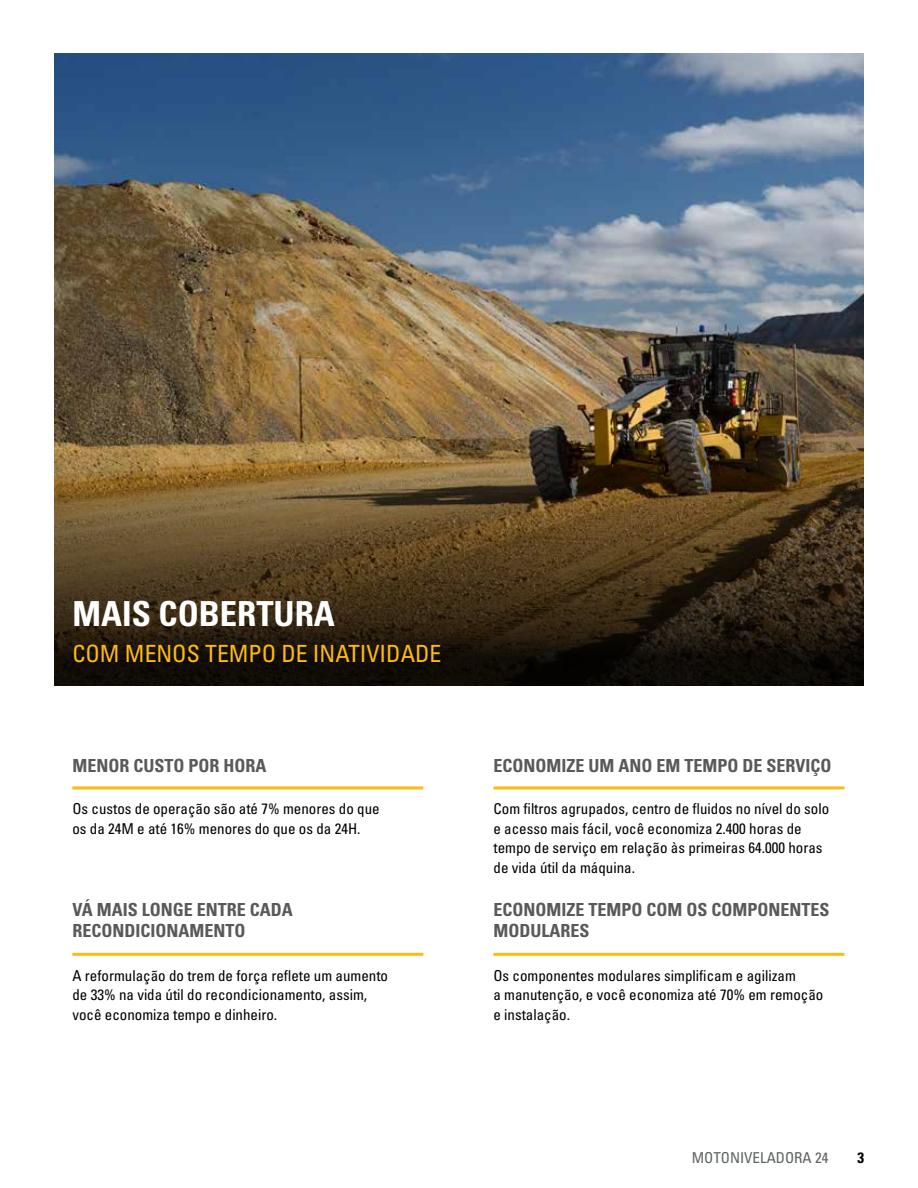
<style>
.page{position:relative;width:918px;height:1188px;background:#fff}
.page>*{position:absolute;margin:0;border:0;box-sizing:border-box;transform-origin:0 0}
.Headline_small_white{font:34.5px "Univers LTCYR 67 Bold Cond";color:#fff}
.Subhead_small_yellow{font:condensed 23.7px "Univers LTCYR 57";color:#fdba12}
.Subhead_small_gray{font:18px/21.6px "Univers LTCYR 67 Bold Cond";color:#58595b}
.Body_copy{font:condensed 15px/19.5px "Univers LTCYR 57";color:#000}
.t1{font:condensed 15px "Univers LTCYR 57";color:#5e6263}
.t2{font:15px "Univers LTCYR 67 Bold Cond";color:#000}
</style>
<div class="page">
<img style="left:54px;top:54px;width:810px;height:632px">
<hr style="left:494px;top:786px;width:350px;height:3px;background:#fdba12">
<hr style="left:72px;top:786px;width:351px;height:3px;background:#fdba12">
<hr style="left:72px;top:953px;width:351px;height:3px;background:#fdba12">
<hr style="left:494px;top:953px;width:350px;height:3px;background:#fdba12">
<p class="Headline_small_white" style="left:72px;top:592px;width:264px">MAIS COBERTURA</p>
<p class="Subhead_small_yellow" style="left:72px;top:638px;width:371px">COM MENOS TEMPO DE INATIVIDADE</p>
<p class="Subhead_small_gray" style="left:72px;top:755px;width:196px">MENOR CUSTO POR HORA</p>
<p class="Subhead_small_gray" style="left:494px;top:755px;width:340px">ECONOMIZE UM ANO EM TEMPO DE SERVIÇO</p>
<p class="Body_copy" style="left:72px;top:799px;width:309px">Os custos de operação são até 7% menores do que os da 24M e até 16% menores do que os da 24H.</p>
<p class="Body_copy" style="left:494px;top:799px;width:337px">Com filtros agrupados, centro de fluidos no nível do solo e acesso mais fácil, você economiza 2.400 horas de tempo de serviço em relação às primeiras 64.000 horas de vida útil da máquina.</p>
<p class="Subhead_small_gray" style="left:72px;top:898px;width:222px">VÁ MAIS LONGE ENTRE CADA<br>RECONDICIONAMENTO</p>
<p class="Subhead_small_gray" style="left:494px;top:898px;width:338px">ECONOMIZE TEMPO COM OS COMPONENTES<br>MODULARES</p>
<p class="Body_copy" style="left:72px;top:965px;width:317px">A reformulação do trem de força reflete um aumento de 33% na vida útil do recondicionamento, assim, você economiza tempo e dinheiro.</p>
<p class="Body_copy" style="left:494px;top:965px;width:331px">Os componentes modulares simplificam e agilizam<br>a manutenção, e você economiza até 70% em remoção e instalação.</p>
<p class="t1" style="left:692px;top:1148px;width:138px">MOTONIVELADORA 24</p>
<p class="t2" style="left:857px;top:1148px;width:8px">3</p>
</div>
